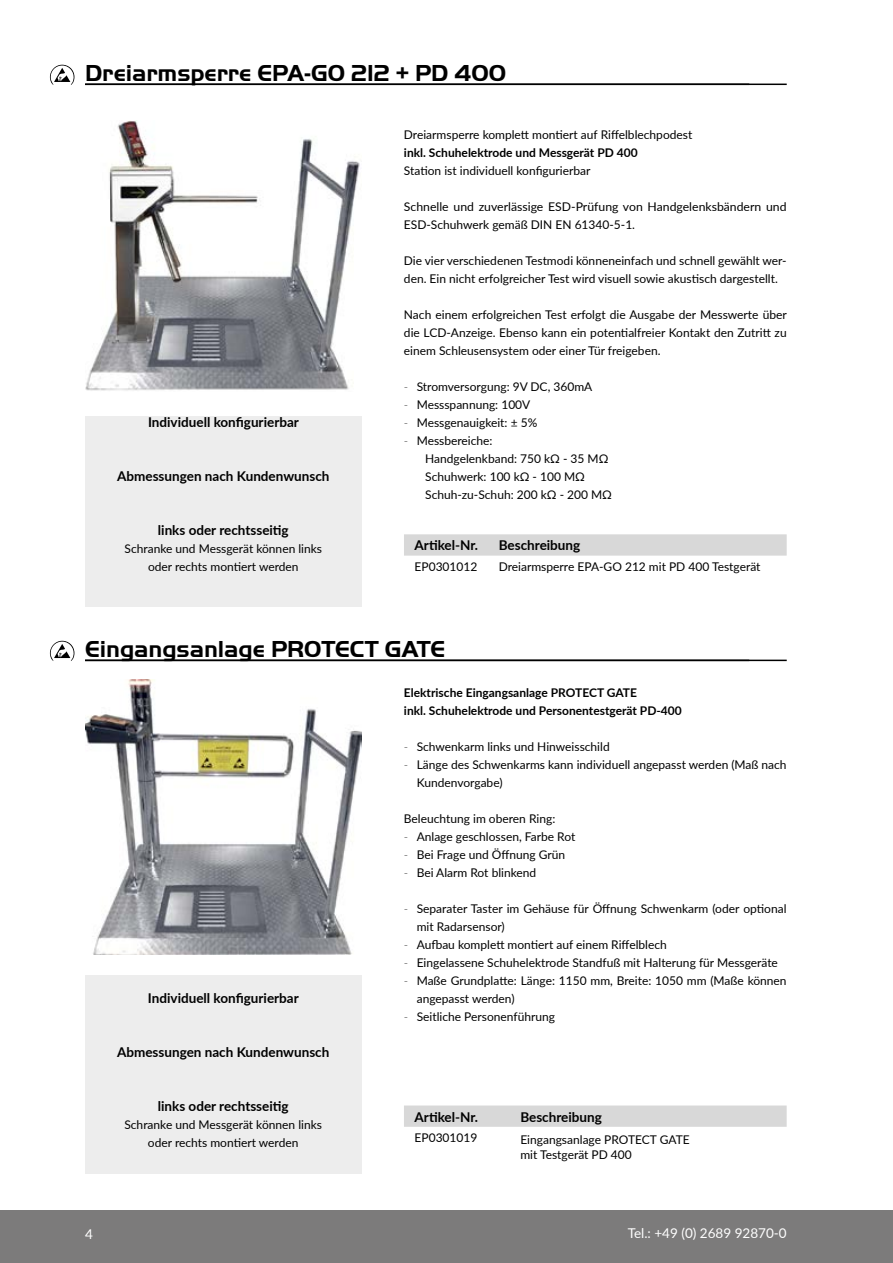
<style>
.page{position:relative;width:893px;height:1263px;background:#fff}
.page>*{position:absolute;margin:0;border:0;box-sizing:border-box;transform-origin:0 0}
.t1{font:700 24px "Handel Got D";color:#000}
.t2{font:700 13.5px "Lato";color:#000}
.t3{font:13.5px "Lato";color:#fff}
.t4{font:12px/18px "Lato";color:#000}
.t5{font:700 12px/18px "Lato";color:#000}
.s1{font-weight:300}
</style>
<div class="page">
<div style="left:0;top:1210px;width:893px;height:53px;background:#7c7b7b"></div>
<svg style="left:404px;top:534px;width:383px;height:22px;background:#d9d9d9"></svg>
<img style="left:85px;top:120px;width:275px;height:271px">
<div style="left:85px;top:416px;width:277px;height:190px;background:#ededed"></div>
<div style="left:404px;top:1105px;width:383px;height:22px;background:#d8d8d8"></div>
<img style="left:85px;top:680px;width:276px;height:274px">
<div style="left:85px;top:975px;width:276px;height:198px;background:#ededed"></div>
<hr style="left:85px;top:84px;width:702px;height:1px;background:#000">
<svg style="left:50px;top:65px;width:25px;height:20px"></svg>
<hr style="left:85px;top:660px;width:702px;height:1px;background:#000">
<svg style="left:50px;top:641px;width:25px;height:20px"></svg>
<h1 class="t1" style="left:85px;top:59px;width:423px">Dreiarmsperre EPA-GO 212 + PD 400</h1>
<p class="t2" style="left:148px;top:412px;width:152px">Individuell konfigurierbar</p>
<p class="t2" style="left:117px;top:466px;width:214px">Abmessungen nach Kundenwunsch</p>
<p class="t2" style="left:158px;top:520px;width:132px">links oder rechtsseitig</p>
<p class="t4" style="left:125px;top:539px;width:199px;text-align:center">Schranke und Messgerät können links oder rechts montiert werden</p>
<p class="t4" style="left:404px;top:125px;width:290px">Dreiarmsperre komplett montiert auf Riffelblechpodest</p>
<p class="t5" style="left:404px;top:143px;width:235px">inkl. Schuhelektrode und Messgerät PD 400</p>
<p class="t4" style="left:404px;top:161px;width:188px">Station ist individuell konfigurierbar</p>
<p class="t4" style="left:404px;top:197px;width:384px">Schnelle und zuverlässige ESD-Prüfung von Handgelenksbändern und<br>ESD-Schuhwerk gemäß DIN EN 61340-5-1.</p>
<p class="t4" style="left:404px;top:251px;width:384px">Die vier verschiedenen Testmodi könneneinfach und schnell gewählt wer&shy;den. Ein nicht erfolgreicher Test wird visuell sowie akustisch dargestellt.</p>
<p class="t4" style="left:404px;top:305px;width:384px;text-align:justify">Nach einem erfolgreichen Test erfolgt die Ausgabe der Messwerte über die LCD-Anzeige. Ebenso kann ein potentialfreier Kontakt den Zutritt zu einem Schleusensystem oder einer Tür freigeben.</p>
<p class="t4" style="left:404px;top:377px;width:190px"><span class="s1">-</span> Stromversorgung: 9V DC, 360mA</p>
<p class="t4" style="left:404px;top:395px;width:128px"><span class="s1">-</span> Messspannung: 100V</p>
<p class="t4" style="left:404px;top:413px;width:135px"><span class="s1">-</span> Messgenauigkeit: ± 5%</p>
<p class="t4" style="left:425px;top:431px;width:188px;text-indent:-21px"><span class="s1">-</span> Messbereiche:<br>Handgelenkband: 750 kΩ - 35 MΩ<br>Schuhwerk: 100 kΩ - 100 MΩ<br>Schuh-zu-Schuh: 200 kΩ - 200 MΩ</p>
<p class="t2" style="left:415px;top:536px;width:65px">Artikel-Nr.</p>
<p class="t2" style="left:499px;top:536px;width:83px">Beschreibung</p>
<p class="t4" style="left:415px;top:557px;width:64px">EP0301012</p>
<p class="t4" style="left:499px;top:557px;width:263px">Dreiarmsperre EPA-GO 212 mit PD 400 Testgerät</p>
<h1 class="t1" style="left:85px;top:635px;width:362px">Eingangsanlage PROTECT GATE</h1>
<p class="t2" style="left:148px;top:988px;width:152px">Individuell konfigurierbar</p>
<p class="t2" style="left:117px;top:1042px;width:214px">Abmessungen nach Kundenwunsch</p>
<p class="t2" style="left:158px;top:1096px;width:132px">links oder rechtsseitig</p>
<p class="t4" style="left:124px;top:1115px;width:199px;text-align:center">Schranke und Messgerät können links oder rechts montiert werden</p>
<p class="t5" style="left:404px;top:683px;width:279px">Elektrische Eingangsanlage PROTECT GATE<br>inkl. Schuhelektrode und Personentestgerät PD-400</p>
<p class="t4" style="left:404px;top:737px;width:207px"><span class="s1">-</span> Schwenkarm links und Hinweisschild</p>
<p class="t4" style="left:417px;top:755px;width:371px;text-indent:-13px"><span class="s1">-</span> Länge des Schwenkarms kann individuell angepasst werden (Maß nach<br>Kundenvorgabe)</p>
<p class="t4" style="left:404px;top:809px;width:153px">Beleuchtung im oberen Ring:</p>
<p class="t4" style="left:404px;top:827px;width:173px"><span class="s1">-</span> Anlage geschlossen, Farbe Rot</p>
<p class="t4" style="left:404px;top:845px;width:163px"><span class="s1">-</span> Bei Frage und Öffnung Grün</p>
<p class="t4" style="left:404px;top:863px;width:134px"><span class="s1">-</span> Bei Alarm Rot blinkend</p>
<p class="t4" style="left:417px;top:899px;width:371px;text-indent:-13px"><span class="s1">-</span> Separater Taster im Gehäuse für Öffnung Schwenkarm (oder optional mit Radarsensor)</p>
<p class="t4" style="left:404px;top:935px;width:264px"><span class="s1">-</span> Aufbau komplett montiert auf einem Riffelblech</p>
<p class="t4" style="left:404px;top:953px;width:375px"><span class="s1">-</span> Eingelassene Schuhelektrode Standfuß mit Halterung für Messgeräte</p>
<p class="t4" style="left:417px;top:971px;width:371px;text-indent:-13px"><span class="s1">-</span> Maße Grundplatte: Länge: 1150 mm, Breite: 1050 mm (Maße können angepasst werden)</p>
<p class="t4" style="left:404px;top:1007px;width:153px"><span class="s1">-</span> Seitliche Personenführung</p>
<p class="t2" style="left:415px;top:1107px;width:65px">Artikel-Nr.</p>
<p class="t2" style="left:520px;top:1107px;width:83px">Beschreibung</p>
<p class="t4" style="left:415px;top:1128px;width:64px">EP0301019</p>
<p class="t4" style="left:520px;top:1132px;width:171px;line-height:14.4px">Eingangsanlage PROTECT GATE mit Testgerät PD 400</p>
<p class="t3" style="left:85px;top:1224px;width:9px">4</p>
<p class="t3" style="left:628px;top:1224px;width:160px">Tel.: +49 (0) 2689 92870-0</p>
</div>
